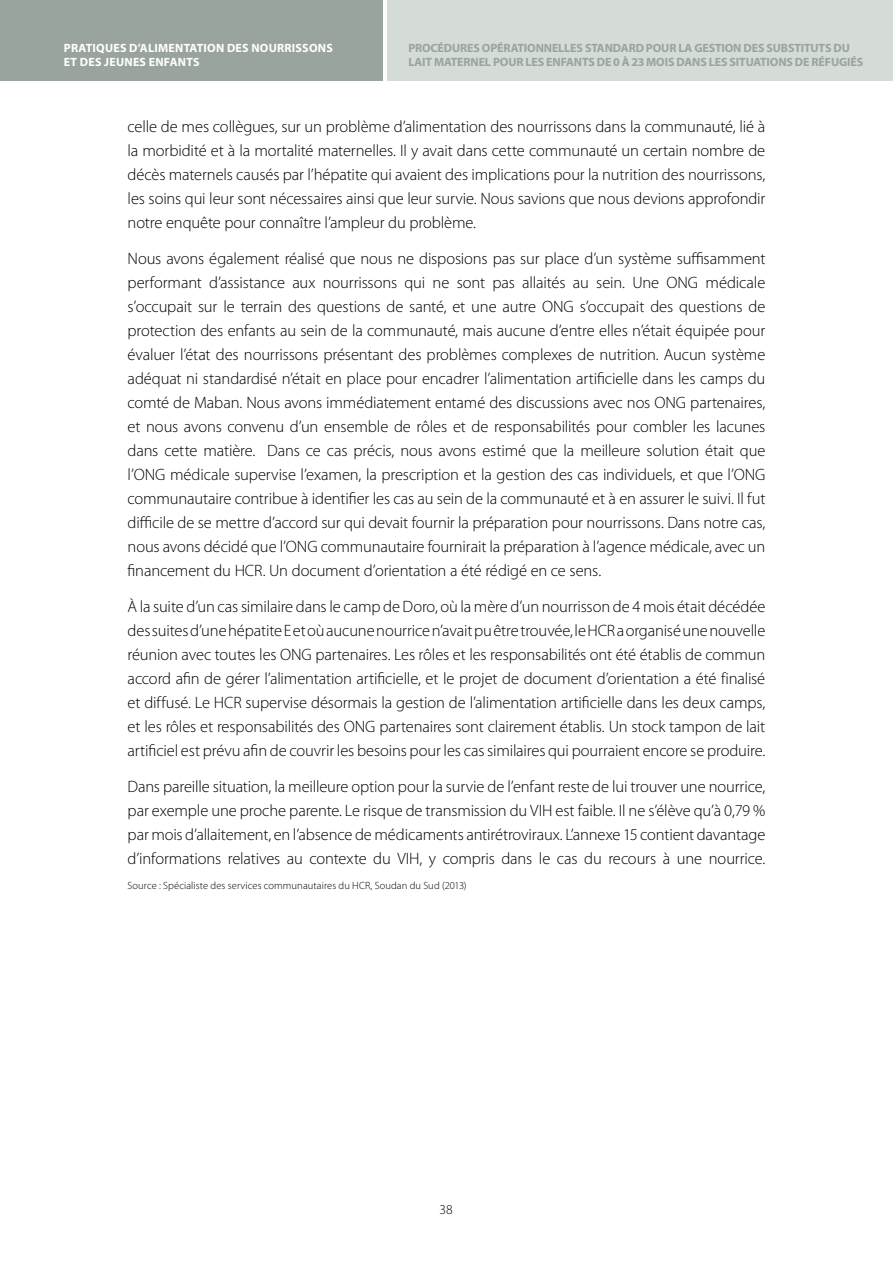
<style>
.page{position:relative;width:893px;height:1263px;background:#fff}
.page>*{position:absolute;margin:0;border:0;box-sizing:border-box;transform-origin:0 0}
.t1{font:300 16.5px/24px "Myriad Pro";letter-spacing:-.01em;color:#000;text-align:justify}
.t2{font:300 13.5px "Myriad Pro";color:#000}
.t3{font:700 12px/14.4px "Myriad Pro";letter-spacing:-.01em;color:#99a49c}
.t4{font:700 12px/14.4px "Myriad Pro";letter-spacing:.02em;color:#fff}
.t5{font:300 10.5px "Myriad Pro";letter-spacing:.01em;color:#000}
</style>
<div class="page">
<div style="left:0;top:0;width:383px;height:81px;background:#99a49c"></div>
<div style="left:387px;top:0;width:506px;height:81px;background:#d5dbd7"></div>
<p class="t4" style="left:64px;top:40px;width:270px">PRATIQUES D’ALIMENTATION DES NOURRISSONS<br>ET DES JEUNES ENFANTS</p>
<p class="t3" style="left:408px;top:40px;width:456px">PROCÉDURES OPÉRATIONNELLES STANDARD POUR LA GESTION DES SUBSTITUTS DU<br>LAIT MATERNEL POUR LES ENFANTS DE 0 À 23 MOIS DANS LES SITUATIONS DE RÉFUGIÉS</p>
<p class="t1" style="left:128px;top:115px;width:639px">celle de mes collègues, sur un problème d’alimentation des nourrissons dans la communauté, lié à la morbidité et à la mortalité maternelles. Il y avait dans cette communauté un certain nombre de décès maternels causés par l’hépatite qui avaient des implications pour la nutrition des nourrissons, les soins qui leur sont nécessaires ainsi que leur survie. Nous savions que nous devions approfondir notre enquête pour connaître l’ampleur du problème.</p>
<p class="t1" style="left:128px;top:247px;width:639px">Nous avons également réalisé que nous ne disposions pas sur place d’un système suffisamment performant d’assistance aux nourrissons qui ne sont pas allaités au sein. Une ONG médicale s’occupait sur le terrain des questions de santé, et une autre ONG s’occupait des questions de protection des enfants au sein de la communauté, mais aucune d’entre elles n’était équipée pour évaluer l’état des nourrissons présentant des problèmes complexes de nutrition. Aucun système adéquat ni standardisé n’était en place pour encadrer l’alimentation artificielle dans les camps du comté de Maban. Nous avons immédiatement entamé des discussions avec nos ONG partenaires, et nous avons convenu d’un ensemble de rôles et de responsabilités pour combler les lacunes dans cette matière. Dans ce cas précis, nous avons estimé que la meilleure solution était que l’ONG médicale supervise l’examen, la prescription et la gestion des cas individuels, et que l’ONG communautaire contribue à identifier les cas au sein de la communauté et à en assurer le suivi. Il fut difficile de se mettre d’accord sur qui devait fournir la préparation pour nourrissons. Dans notre cas, nous avons décidé que l’ONG communautaire fournirait la préparation à l’agence médicale, avec un financement du HCR. Un document d’orientation a été rédigé en ce sens.</p>
<p class="t1" style="left:128px;top:595px;width:639px">À la suite d’un cas similaire dans le camp de Doro, où la mère d’un nourrisson de 4 mois était décédée des suites d’une hépatite E et où aucune nourrice n’avait pu être trouvée, le HCR a organisé une nouvelle réunion avec toutes les ONG partenaires. Les rôles et les responsabilités ont été établis de commun accord afin de gérer l’alimentation artificielle, et le projet de document d’orientation a été finalisé et diffusé. Le HCR supervise désormais la gestion de l’alimentation artificielle dans les deux camps, et les rôles et responsabilités des ONG partenaires sont clairement établis. Un stock tampon de lait artificiel est prévu afin de couvrir les besoins pour les cas similaires qui pourraient encore se produire.</p>
<p class="t1" style="left:128px;top:775px;width:639px">Dans pareille situation, la meilleure option pour la survie de l’enfant reste de lui trouver une nourrice, par exemple une proche parente. Le risque de transmission du VIH est faible. Il ne s’élève qu’à 0,79 % par mois d’allaitement, en l’absence de médicaments antirétroviraux. L’annexe 15 contient davantage d’informations relatives au contexte du VIH, y compris dans le cas du recours à une nourrice.</p>
<p class="t5" style="left:128px;top:880px;width:341px">Source : Spécialiste des services communautaires du HCR, Soudan du Sud (2013)</p>
<p class="t2" style="left:439px;top:1202px;width:15px">38</p>
</div>
